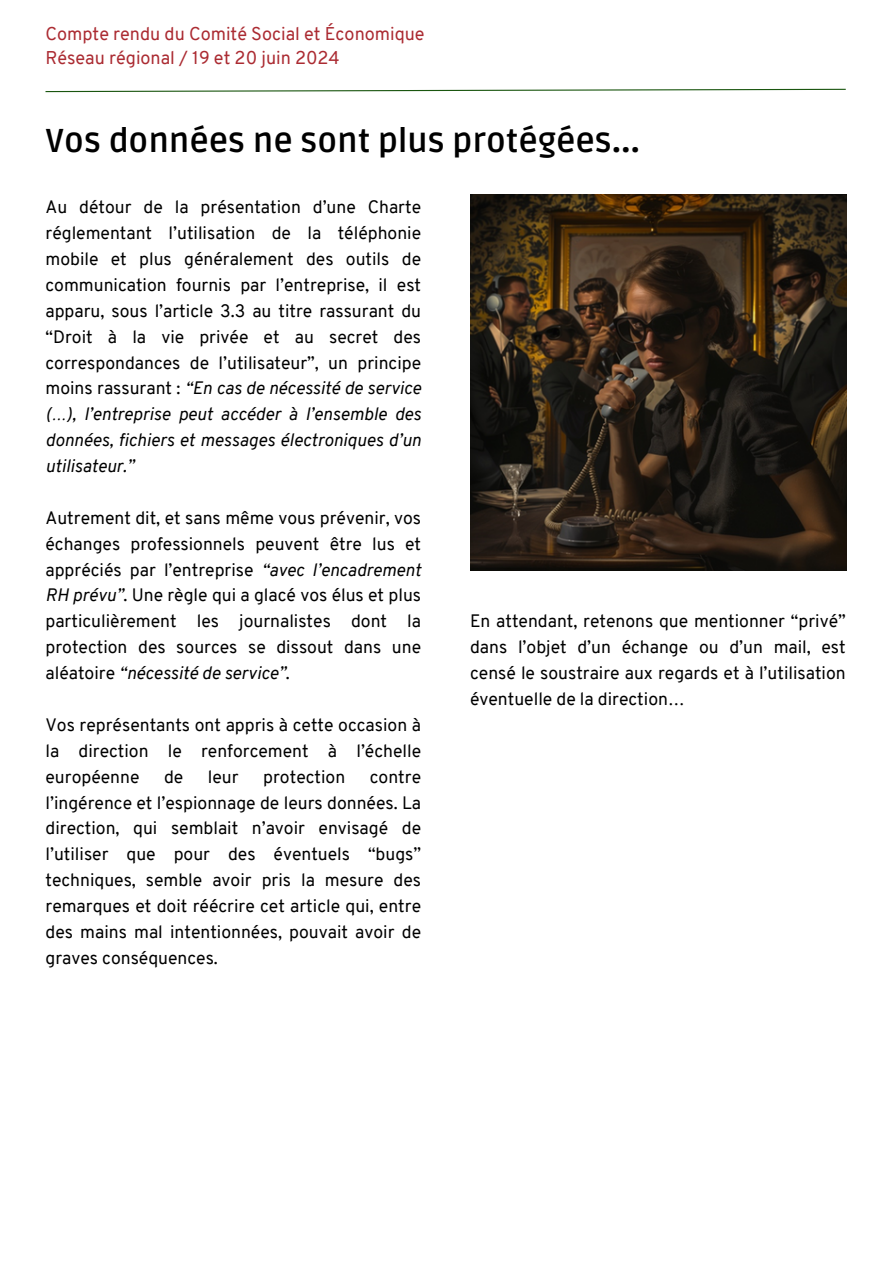
<style>
.page{position:relative;width:894px;height:1264px;background:#fff}
.page>*{position:absolute;margin:0;border:0;box-sizing:border-box;transform-origin:0 0}
.t1{font:700 33px "Ruda";color:#000}
.t2{font:18px "Overpass";color:#ab2b32}
.t3{font:17.55px/25.8px "Overpass";color:#000;text-align:justify}
.s1{font-family:"Noto Sans Gurmukhi"}
.s2{font-style:italic}
</style>
<div class="page">
<svg style="left:45px;top:88px;width:801px;height:5px"></svg>
<img style="left:470px;top:195px;width:375px;height:375px">
<p class="t2" style="left:45px;top:26px;width:380px">Compte rendu du Comité Social et Économique</p>
<h1 class="t2" style="left:45px;top:51px;width:296px">Réseau régional / 19 et 20 juin 2024</h1>
<p class="t1" style="left:45px;top:121px;width:596px">Vos données ne sont plus protégées<span class="s1">…</span></p>
<p class="t3" style="left:45px;top:196px;width:377px">Au détour de la présentation d’une Charte réglementant l’utilisation de la téléphonie mobile et plus généralement des outils de communication fournis par l’entreprise, il est apparu, sous l’article 3.3 au titre rassurant du “Droit à la vie privée et au secret des correspondances de l’utilisateur”, un principe moins rassurant : <span class="s2">“En cas de nécessité de service (…), l’entreprise peut accéder à l’ensemble des données, fichiers et messages électroniques d’un utilisateur.”</span></p>
<p class="t3" style="left:45px;top:506px;width:377px">Autrement dit, et sans même vous prévenir, vos échanges professionnels peuvent être lus et appréciés par l’entreprise <span class="s2">“avec l’encadrement RH prévu”</span>. Une règle qui a glacé vos élus et plus particulièrement les journalistes dont la protection des sources se dissout dans une aléatoire <span class="s2">“nécessité de service”</span>.</p>
<p class="t3" style="left:45px;top:713px;width:377px">Vos représentants ont appris à cette occasion à la direction le renforcement à l’échelle européenne</p>
<p class="t3" style="left:45px;top:765px;width:377px;text-indent:324px">contre l’ingérence et l’espionnage de leurs données. La direction, qui semblait n’avoir envisagé de l’utiliser que pour des éventuels “bugs” techniques, semble avoir pris la mesure des remarques et doit réécrire cet article qui, entre des mains mal intentionnées, pouvait avoir de graves conséquences.</p>
<p class="t3" style="left:164px;top:765px;width:21px">de</p>
<p class="t3" style="left:208px;top:765px;width:32px">leur</p>
<p class="t3" style="left:263px;top:765px;width:83px">protection</p>
<p class="t3" style="left:470px;top:609px;width:377px">En attendant, retenons que mentionner “privé” dans l’objet d’un échange ou d’un mail, est censé le soustraire aux regards et à l’utilisation éventuelle de la direction…</p>
</div>
